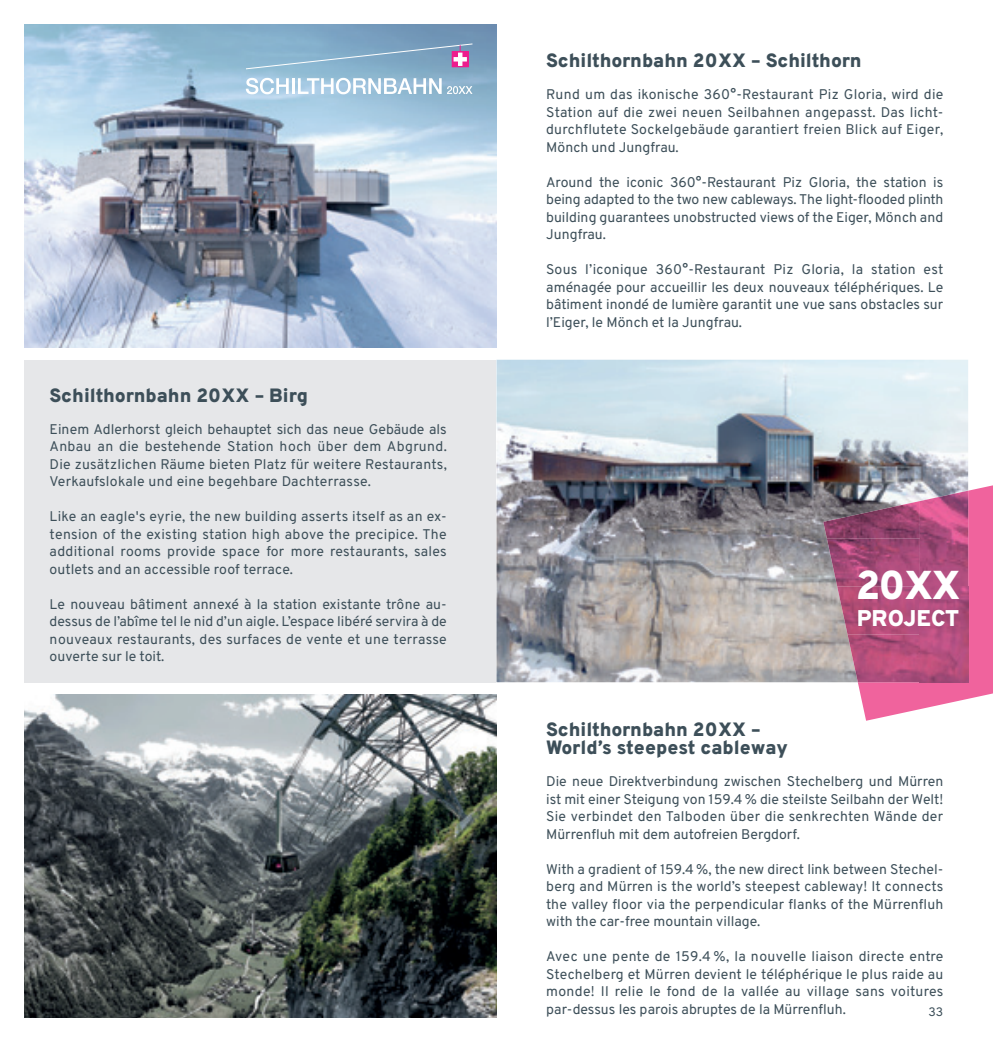
<style>
.page{position:relative;width:993px;height:1042px;background:#fff}
.page>*{position:absolute;margin:0;border:0;box-sizing:border-box;transform-origin:0 0}
.t1{font:900 40.25px "Overpass";color:#fff}
.t2{font:900 22.75px "Overpass";color:#fff}
.t3{font:900 19.25px/17.5px "Overpass";color:#3d4f59}
.t4{font:14px/17.5px "Overpass";letter-spacing:.005em;color:#3d4f59;text-align:justify}
.t5{font:12.25px "Overpass";color:#3d4f59}
</style>
<div class="page">
<div style="left:25px;top:360px;width:942px;height:322px;background:#e6e7e9"></div>
<img style="left:496px;top:360px;width:471px;height:322px">
<img style="left:25px;top:694px;width:471px;height:323px">
<svg style="left:857px;top:485px;width:135px;height:236px"></svg>
<img style="left:823px;top:501px;width:96px;height:37px">
<img style="left:919px;top:491px;width:48px;height:191px">
<img style="left:826px;top:538px;width:93px;height:48px">
<img style="left:836px;top:586px;width:83px;height:48px">
<img style="left:847px;top:634px;width:72px;height:48px">
<img style="left:25px;top:25px;width:471px;height:322px">
<svg style="left:246px;top:78px;width:195px;height:16px"></svg>
<svg style="left:447px;top:86px;width:25px;height:8px"></svg>
<svg style="left:245px;top:43px;width:228px;height:26px;background:#8babc8"></svg>
<h3 class="t3" style="left:50px;top:385px;width:260px">Schilthornbahn 20XX – Birg</h3>
<p class="t4" style="left:50px;top:420px;width:398px">Einem Adlerhorst gleich behauptet sich das neue Gebäude als Anbau an die bestehende Station hoch über dem Abgrund.<br>Die zusätzlichen Räume bieten Platz für weitere Restaurants, Verkaufslokale und eine begehbare Dachterrasse.</p>
<p class="t4" style="left:50px;top:507px;width:398px">Like an eagle's eyrie, the new building asserts itself as an ex&shy;tension of the existing station high above the precipice. The additional rooms provide space for more restaurants, sales outlets and an accessible roof terrace.</p>
<p class="t4" style="left:50px;top:595px;width:398px">Le nouveau bâtiment annexé à la station existante trône au&shy;dessus de l’abîme tel le nid d’un aigle. L’espace libéré servira à de nouveaux restaurants, des surfaces de vente et une terrasse ouverte sur le toit.</p>
<h3 class="t3" style="left:546px;top:50px;width:317px">Schilthornbahn 20XX – Schilthorn</h3>
<p class="t4" style="left:546px;top:85px;width:398px">Rund um das ikonische 360°-Restaurant Piz Gloria, wird die Station auf die zwei neuen Seilbahnen angepasst. Das licht&shy;durchflutete Sockelgebäude garantiert freien Blick auf Eiger, Mönch und Jungfrau.</p>
<p class="t4" style="left:546px;top:172px;width:398px">Around the iconic 360°-Restaurant Piz Gloria, the station is being adapted to the two new cableways. The light-flooded plinth building guarantees unobstructed views of the Eiger, Mönch and Jungfrau.</p>
<p class="t4" style="left:546px;top:260px;width:398px">Sous l’iconique 360°-Restaurant Piz Gloria, la station est aménagée pour accueillir les deux nouveaux téléphériques. Le bâtiment inondé de lumière garantit une vue sans obstacles sur l’Eiger, le Mönch et la Jungfrau.</p>
<h1 class="t1" style="left:855px;top:552px;width:107px">20XX</h1>
<h2 class="t2" style="left:856px;top:600px;width:104px">PROJECT</h2>
<h3 class="t3" style="left:546px;top:720px;width:243px">Schilthornbahn 20XX –<br>World’s steepest cableway</h3>
<p class="t4" style="left:546px;top:772px;width:398px">Die neue Direktverbindung zwischen Stechelberg und Mürren ist mit einer Steigung von 159.4 % die steilste Seilbahn der Welt!<br>Sie verbindet den Talboden über die senkrechten Wände der Mürrenfluh mit dem autofreien Bergdorf.</p>
<p class="t4" style="left:546px;top:860px;width:398px">With a gradient of 159.4 %, the new direct link between Stechel&shy;berg and Mürren is the world’s steepest cableway! It connects the valley floor via the perpendicular flanks of the Mürrenfluh with the car-free mountain village.</p>
<p class="t4" style="left:546px;top:947px;width:398px">Avec une pente de 159.4 %, la nouvelle liaison directe entre Stechelberg et Mürren devient le téléphérique le plus raide au monde! Il relie le fond de la vallée au village sans voitures par-dessus les parois abruptes de la Mürrenfluh.</p>
<p class="t5" style="left:928px;top:1002px;width:16px">33</p>
</div>
